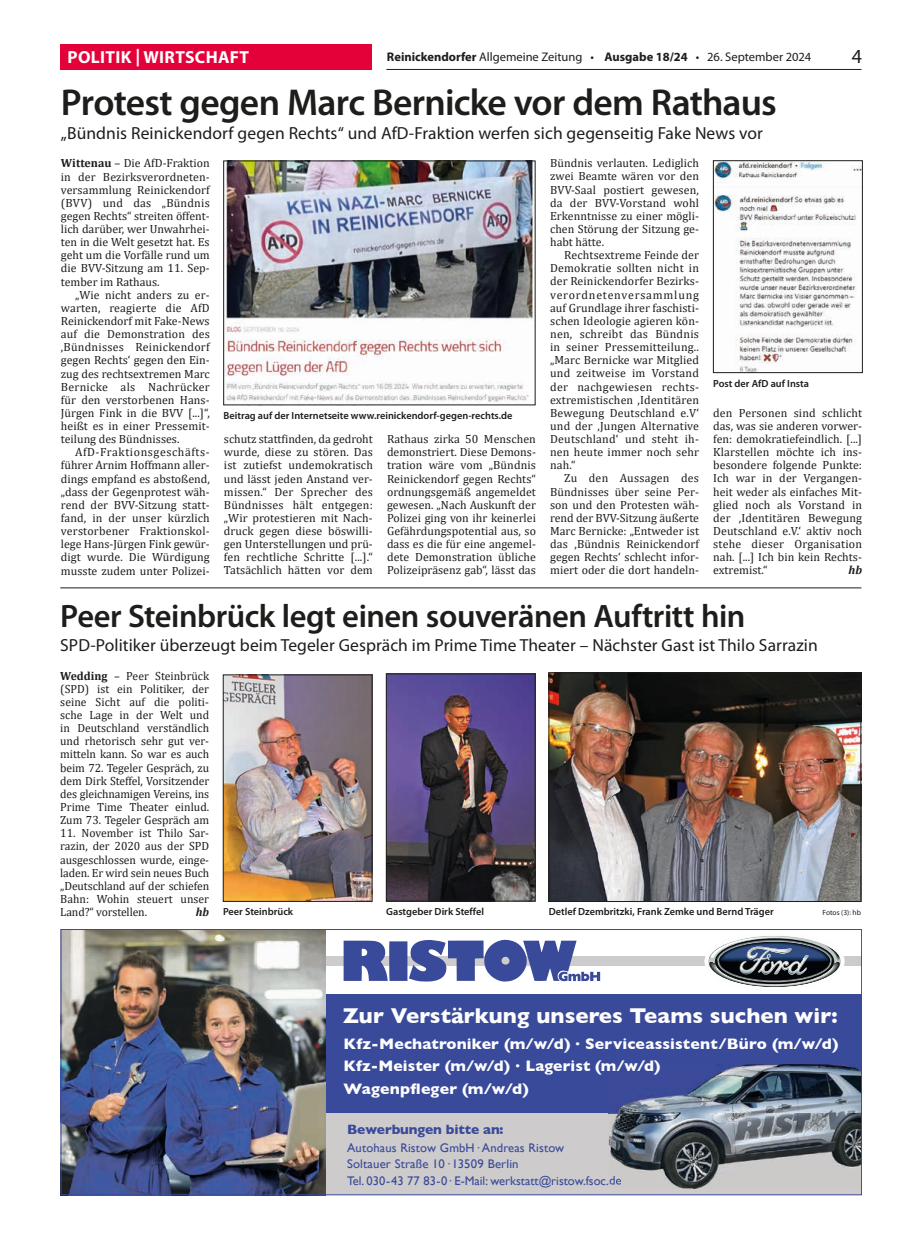
<style>
.page{position:relative;width:904px;height:1241px;background:#fff}
.page>*{position:absolute;margin:0;border:0;box-sizing:border-box;transform-origin:0 0}
.t1{font:600 37.5px "Myriad Pro";letter-spacing:-.02em;color:#1d1d1b}
.t2{font:600 32.5px "Myriad Pro";letter-spacing:-.015em;color:#1d1d1b}
.t3{font:700 21.88px "Gill Sans";letter-spacing:.005em;color:#fdfdfd}
.t4{font:20px "Myriad Pro";color:#1d1d1b}
.t5{font:17.5px "Myriad Pro";letter-spacing:.005em;color:#1d1d1b}
.t6{font:700 17.5px "Myriad Pro";letter-spacing:.02em;color:#fff}
.t7{font:700 15.5px "Gill Sans";letter-spacing:.01em;color:#fdfdfd}
.t8{font:700 13.75px "Gill Sans";letter-spacing:-.01em;color:#394a9a}
.t9{font:12.5px/15.6px "Gill Sans";letter-spacing:.01em;color:#394a9a}
.t10{font:12.5px "Myriad Pro";color:#1d1d1b}
.t11{font:11.88px/13.1px "Cambria";color:#1d1d1b;text-align:justify}
.t12{font:italic 700 11.88px "Cambria";color:#1d1d1b}
.t13{font:600 10.25px "Myriad Pro";color:#1d1d1b}
.t14{font:7.5px "Myriad Pro";color:#1d1d1b}
.s1{font-weight:700}
</style>
<div class="page">
<hr style="left:386px;top:69px;width:475px;height:1px;background:#1d1d1b">
<div style="left:60px;top:44px;width:312px;height:25px;background:#e4013a"></div>
<img style="left:225px;top:163px;width:308px;height:240px">
<div style="left:223px;top:161px;width:312px;height:244px;border:1px solid #1d1d1b"></div>
<img style="left:715px;top:162px;width:145px;height:209px">
<div style="left:713px;top:160px;width:149px;height:213px;border:1px solid #1d1d1b"></div>
<img style="left:551px;top:674px;width:308px;height:225px">
<div style="left:549px;top:672px;width:312px;height:229px;border:1px solid #1d1d1b"></div>
<hr style="left:60px;top:587px;width:801px;height:1px;background:#1d1d1b">
<img style="left:388px;top:675px;width:145px;height:224px">
<div style="left:386px;top:673px;width:149px;height:228px;border:1px solid #1d1d1b"></div>
<img style="left:225px;top:676px;width:145px;height:223px">
<div style="left:223px;top:674px;width:149px;height:227px;border:1px solid #1d1d1b"></div>
<div style="left:326px;top:994px;width:535px;height:119px;background:#394a9a"></div>
<div style="left:326px;top:1113px;width:535px;height:81px;background:#cdcbcb"></div>
<div style="left:79px;top:956px;width:782px;height:10px;background:#cdcbcb"></div>
<svg style="left:709px;top:936px;width:130px;height:49px"></svg>
<div style="left:704px;top:931px;width:140px;height:59px;border:4px solid #fdfdfd;border-radius:50%"></div>
<svg style="left:343px;top:939px;width:257px;height:42px"></svg>
<img style="left:63px;top:931px;width:263px;height:261px">
<img style="left:608px;top:1064px;width:251px;height:124px">
<svg style="left:608px;top:1175px;width:13px;height:11px"></svg>
<div style="left:343px;top:1061px;width:317px;height:10px;background:#394a9a"></div>
<div style="left:61px;top:929px;width:800px;height:265px;border:1px solid #394a9a"></div>
<h3 class="t6" style="left:67px;top:46px;width:183px">POLITIK | WIRTSCHAFT</h3>
<p class="t10" style="left:387px;top:49px;width:426px"><span class="s1">Reinickendorfer</span> Allgemeine Zeitung • <span class="s1">Ausgabe 18/24</span> • 26. September 2024</p>
<h3 class="t4" style="left:851px;top:44px;width:12px">4</h3>
<h1 class="t1" style="left:61px;top:78px;width:717px">Protest gegen Marc Bernicke vor dem Rathaus</h1>
<h3 class="t5" style="left:61px;top:122px;width:703px">„Bündnis Reinickendorf gegen Rechts“ und AfD-Fraktion werfen sich gegenseitig Fake News vor</h3>
<p class="t11" style="left:61px;top:157px;width:150px"><span class="s1">Wittenau</span> – Die AfD-Fraktion in der Bezirksverordneten&shy;versammlung Reinickendorf (BVV) und das „Bündnis gegen Rechts“ streiten öffent&shy;lich darüber, wer Unwahrhei&shy;ten in die Welt gesetzt hat. Es geht um die Vorfälle rund um die BVV-Sitzung am 11. Sep&shy;tember im Rathaus.</p>
<p class="t11" style="left:61px;top:288px;width:150px;text-indent:14px">„Wie nicht anders zu er&shy;warten, reagierte die AfD Reinickendorf mit Fake-News auf die Demonstration des ,Bündnisses Reinickendorf gegen Rechts‘ gegen den Ein&shy;zug des rechtsextremen Marc Bernicke als Nachrücker für den verstorbenen Hans-Jürgen Fink in die BVV [...]“, heißt es in einer Pressemit&shy;teilung des Bündnisses.</p>
<p class="t11" style="left:61px;top:445px;width:150px;text-indent:14px">AfD-Fraktionsgeschäfts&shy;führer Arnim Hoffmann aller&shy;dings empfand es abstoßend, „dass der Gegenprotest wäh&shy;rend der BVV-Sitzung statt&shy;fand, in der unser kürzlich verstorbener Fraktionskol&shy;lege Hans-Jürgen Fink gewür&shy;digt wurde. Die Würdigung musste zudem unter Polizei-</p>
<p class="t13" style="left:223px;top:409px;width:290px">Beitrag auf der Internetseite www.reinickendorf-gegen-rechts.de</p>
<p class="t11" style="left:224px;top:432px;width:150px">schutz stattfinden, da gedroht wurde, diese zu stören. Das ist zutiefst undemokratisch und lässt jeden Anstand ver&shy;missen.“ Der Sprecher des Bündnisses hält entgegen: „Wir protestieren mit Nach&shy;druck gegen diese böswilli&shy;gen Unterstellungen und prü&shy;fen rechtliche Schritte [...].“ Tatsächlich hätten vor dem</p>
<p class="t11" style="left:387px;top:432px;width:150px">Rathaus zirka 50 Menschen demonstriert. Diese Demons&shy;tration wäre vom „Bündnis Reinickendorf gegen Rechts“ ordnungsgemäß angemeldet gewesen. „Nach Auskunft der Polizei ging von ihr keinerlei Gefährdungspotential aus, so dass es die für eine angemel&shy;dete Demonstration übliche Polizeipräsenz gab“, lässt das</p>
<p class="t11" style="left:550px;top:157px;width:150px">Bündnis verlauten. Lediglich zwei Beamte wären vor den BVV-Saal postiert gewesen, da der BVV-Vorstand wohl Erkenntnisse zu einer mögli&shy;chen Störung der Sitzung ge&shy;habt hätte.</p>
<p class="t11" style="left:550px;top:248px;width:150px;text-indent:14px">Rechtsextreme Feinde der Demokratie sollten nicht in der Reinickendorfer Bezirks&shy;verordnetenversammlung auf Grundlage ihrer faschisti&shy;schen Ideologie agieren kön&shy;nen, schreibt das Bündnis in seiner Pressemitteilung.. „Marc Bernicke war Mitglied und zeitweise im Vorstand der nachgewiesen rechts&shy;extremistischen ,Identitären Bewegung Deutschland e.V‘ und der ‚Jungen Alternative Deutschland‘ und steht ih&shy;nen heute immer noch sehr nah.“</p>
<p class="t11" style="left:550px;top:471px;width:150px;text-indent:14px">Zu den Aussagen des Bündnisses über seine Per&shy;son und den Protesten wäh&shy;rend der BVV-Sitzung äußerte Marc Bernicke: „Entweder ist das ,Bündnis Reinickendorf gegen Rechts‘ schlecht infor&shy;miert oder die dort handeln-</p>
<p class="t13" style="left:713px;top:376px;width:97px">Post der AfD auf Insta</p>
<p class="t11" style="left:713px;top:406px;width:150px">den Personen sind schlicht das, was sie anderen vorwer&shy;fen: demokratiefeindlich. [...] Klarstellen möchte ich ins&shy;besondere folgende Punkte:<br>Ich war in der Vergangen&shy;heit weder als einfaches Mit&shy;glied noch als Vorstand in der ,Identitären Bewegung Deutschland e.V.‘ aktiv noch stehe dieser Organisation nah. [...] Ich bin kein Rechts&shy;extremist.“</p>
<p class="t12" style="left:848px;top:561px;width:15px">hb</p>
<h2 class="t2" style="left:60px;top:595px;width:686px">Peer Steinbrück legt einen souveränen Auftritt hin</h2>
<h3 class="t5" style="left:60px;top:634px;width:759px">SPD-Politiker überzeugt beim Tegeler Gespräch im Prime Time Theater – Nächster Gast ist Thilo Sarrazin</h3>
<p class="t11" style="left:60px;top:669px;width:150px"><span class="s1">Wedding</span> – Peer Steinbrück (SPD) ist ein Politiker, der seine Sicht auf die politi&shy;sche Lage in der Welt und in Deutschland verständlich und rhetorisch sehr gut ver&shy;mitteln kann. So war es auch beim 72. Tegeler Gespräch, zu dem Dirk Steffel, Vorsitzender des gleichnamigen Vereins, ins Prime Time Theater einlud.<br>Zum 73. Tegeler Gespräch am</p>
<p class="t11" style="left:60px;top:826px;width:150px">11. November ist Thilo Sar&shy;razin, der 2020 aus der SPD ausgeschlossen wurde, einge&shy;laden. Er wird sein neues Buch „Deutschland auf der schiefen Bahn: Wohin steuert unser Land?“ vorstellen.</p>
<p class="t12" style="left:196px;top:903px;width:15px">hb</p>
<p class="t13" style="left:223px;top:905px;width:72px">Peer Steinbrück</p>
<p class="t13" style="left:386px;top:904px;width:99px">Gastgeber Dirk Steffel</p>
<p class="t13" style="left:549px;top:905px;width:226px">Detlef Dzembritzki, Frank Zemke und Bernd Träger</p>
<p class="t14" style="left:822px;top:908px;width:40px">Fotos (3): hb</p>
<h3 class="t3" style="left:343px;top:997px;width:496px">Zur Verstärkung unseres Teams suchen wir:</h3>
<h3 class="t7" style="left:343px;top:1030px;width:496px">Kfz-Mechatroniker (m/w/d) · Serviceassistent/Büro (m/w/d)</h3>
<h3 class="t7" style="left:343px;top:1076px;width:187px">Wagenpfleger (m/w/d)</h3>
<h3 class="t7" style="left:343px;top:1053px;width:318px">Kfz-Meister (m/w/d) · Lagerist (m/w/d)</h3>
<p class="t8" style="left:347px;top:1118px;width:158px">Bewerbungen bitte an:</p>
<p class="t9" style="left:347px;top:1139px;width:219px">Autohaus Ristow GmbH· Andreas Ristow<br>Soltauer Straße 10 · 13509 Berlin</p>
<p class="t9" style="left:347px;top:1172px;width:276px">Tel. 030 - 43 77 83 - 0· E-Mail: werkstatt@ristow.fsoc.de</p>
</div>
